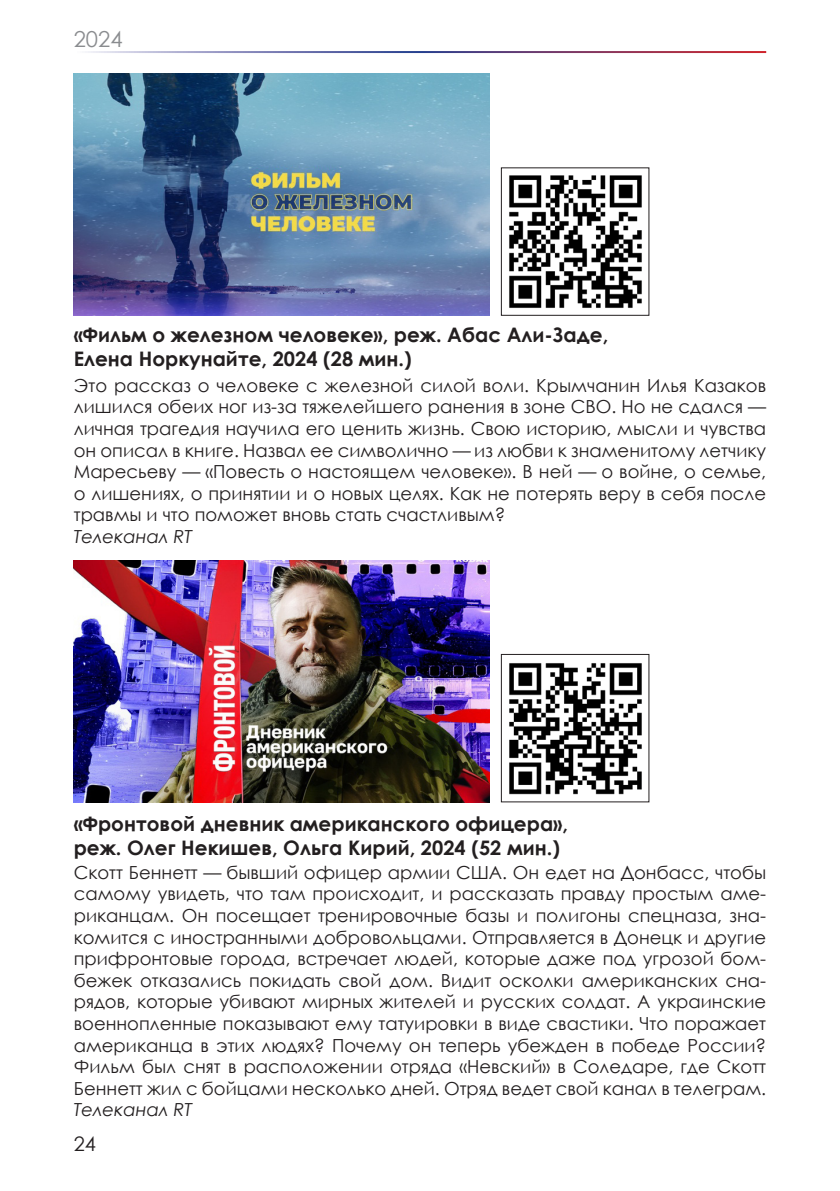
<style>
.page{position:relative;width:840px;height:1191px;background:#fff}
.page>*{position:absolute;margin:0;border:0;box-sizing:border-box;transform-origin:0 0}
.t1{font:22px "Century Gothic";color:#8a8c8f}
.Film{font:700 20px/24px "Century Gothic";color:#231f20}
.t2{font:20px "Century Gothic";color:#231f20}
.TEXT{font:18px/21.6px "Century Gothic";color:#231f20;text-align:justify}
.TEXT-2{font:italic 18px "Century Gothic";color:#231f20}
</style>
<div class="page">
<img style="left:74px;top:74px;width:415px;height:242px">
<img style="left:74px;top:560px;width:415px;height:242px">
<img style="left:509px;top:175px;width:133px;height:133px">
<div style="left:500px;top:167px;width:149px;height:149px;border:1px solid #231f20"></div>
<img style="left:509px;top:663px;width:133px;height:132px">
<div style="left:500px;top:654px;width:149px;height:148px;border:1px solid #231f20"></div>
<p class="t1" style="left:74px;top:24px;width:50px">2024</p>
<p class="Film" style="left:74px;top:322px;width:535px">«Фильм о железном человеке», реж. Абас Али-Заде,<br>Елена Норкунайте, 2024 (28 мин.)</p>
<p class="TEXT" style="left:74px;top:374px;width:693px">Это рассказ о человеке с железной силой воли. Крымчанин Илья Казаков лишился обеих ног из-за тяжелейшего ранения в зоне СВО. Но не сдался — личная трагедия научила его ценить жизнь. Свою историю, мысли и чувства он описал в книге. Назвал ее символично — из любви к знаменитому летчику Маресьеву — «Повесть о настоящем человеке». В ней — о войне, о семье, о лишениях, о принятии и о новых целях. Как не потерять веру в себя после травмы и что поможет вновь стать счастливым?</p>
<p class="TEXT-2" style="left:74px;top:524px;width:120px">Телеканал RT</p>
<p class="Film" style="left:74px;top:811px;width:495px">«Фронтовой дневник американского офицера», реж. Олег Некишев, Ольга Кирий, 2024 (52 мин.)</p>
<p class="TEXT" style="left:74px;top:861px;width:693px">Скотт Беннетт — бывший офицер армии США. Он едет на Донбасс, чтобы самому увидеть, что там происходит, и рассказать правду простым аме&shy;риканцам. Он посещает тренировочные базы и полигоны спецназа, зна&shy;комится с иностранными добровольцами. Отправляется в Донецк и другие прифронтовые города, встречает людей, которые даже под угрозой бом&shy;бежек отказались покидать свой дом. Видит осколки американских сна&shy;рядов, которые убивают мирных жителей и русских солдат. А украинские военнопленные показывают ему татуировки в виде свастики. Что поражает американца в этих людях? Почему он теперь убежден в победе России?<br>Фильм был снят в расположении отряда «Невский» в Соледаре, где Скотт Беннетт жил с бойцами несколько дней. Отряд ведет свой канал в телеграм.</p>
<p class="TEXT-2" style="left:74px;top:1097px;width:120px">Телеканал RT</p>
<p class="t2" style="left:74px;top:1130px;width:24px">24</p>
</div>
